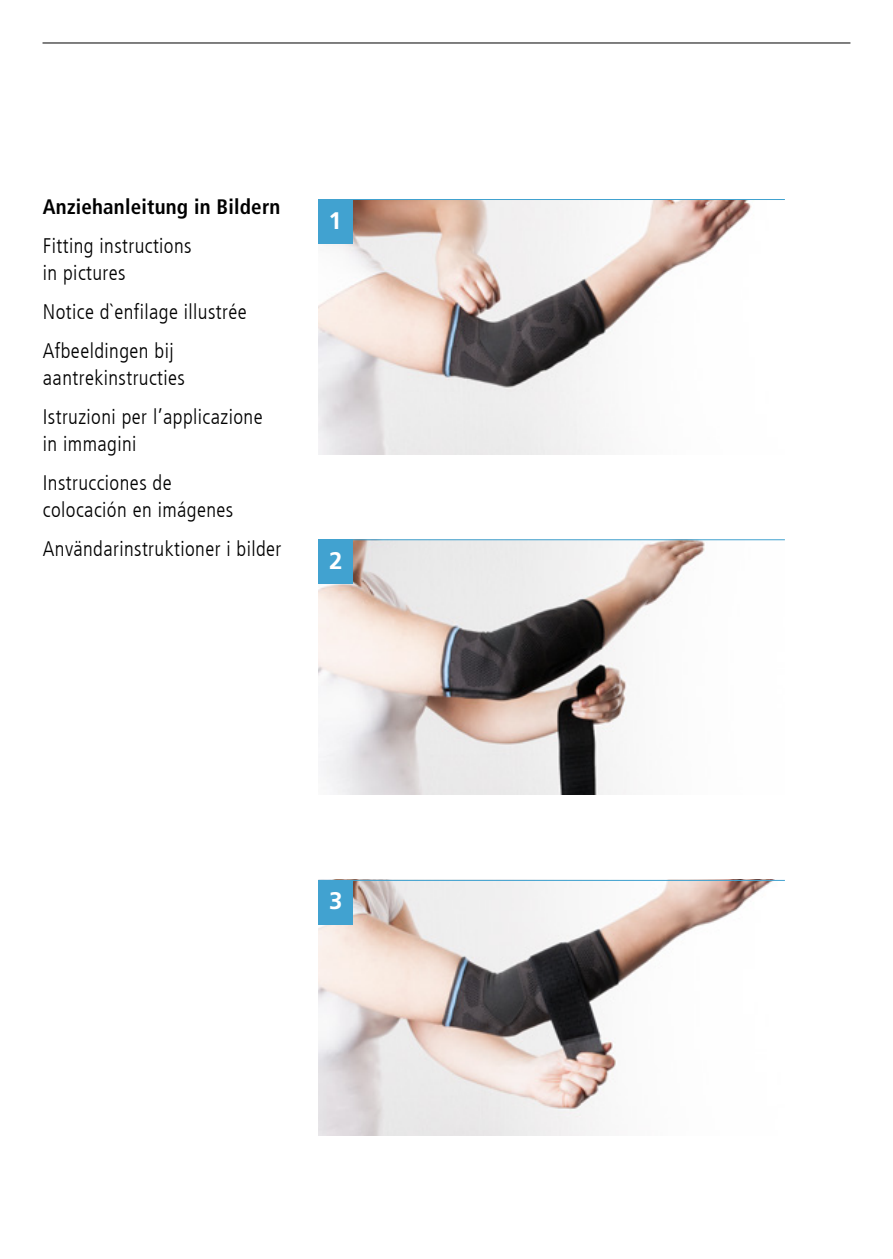
<style>
.page{position:relative;width:893px;height:1259px;background:#fff}
.page>*{position:absolute;margin:0;border:0;box-sizing:border-box;transform-origin:0 0}
.t1{font:700 24px "Frutiger LT Pro";color:#fff}
.t2{font:300 condensed 21px/39px "Frutiger LT Com";letter-spacing:.02em;color:#000}
.t3{font:700 condensed 21px "Frutiger LT Com";letter-spacing:.01em;color:#000}
</style>
<div class="page">
<hr style="left:43px;top:42px;width:807px;height:1px;background:#000">
<img style="left:319px;top:200px;width:433px;height:255px">
<img style="left:319px;top:540px;width:466px;height:255px">
<img style="left:319px;top:881px;width:454px;height:254px">
<hr style="left:319px;top:199px;width:466px;height:1px;background:#41a2d0">
<div style="left:319px;top:199px;width:34px;height:44px;background:#41a2d0"></div>
<hr style="left:319px;top:539px;width:466px;height:1px;background:#41a2d0">
<div style="left:319px;top:539px;width:34px;height:45px;background:#41a2d0"></div>
<hr style="left:319px;top:880px;width:466px;height:1px;background:#41a2d0">
<div style="left:319px;top:880px;width:34px;height:44px;background:#41a2d0"></div>
<p class="t3" style="left:43px;top:194px;width:239px">Anziehanleitung in Bildern</p>
<p class="t2" style="left:43px;top:232px;width:150px;line-height:27px">Fitting instructions in pictures</p>
<p class="t2" style="left:43px;top:292px;width:205px">Notice d`enfilage illustrée<br>Afbeeldingen bij</p>
<p class="t2" style="left:43px;top:358px;width:221px">aantrekinstructies<br>Istruzioni per l’applicazione</p>
<p class="t2" style="left:43px;top:424px;width:130px">in immagini<br>Instrucciones de</p>
<p class="t2" style="left:43px;top:490px;width:240px">colocación en imágenes<br>Användarinstruktioner i bilder</p>
<p class="t1" style="left:329px;top:206px;width:15px">1</p>
<p class="t1" style="left:329px;top:546px;width:15px">2</p>
<p class="t1" style="left:329px;top:887px;width:15px">3</p>
</div>
